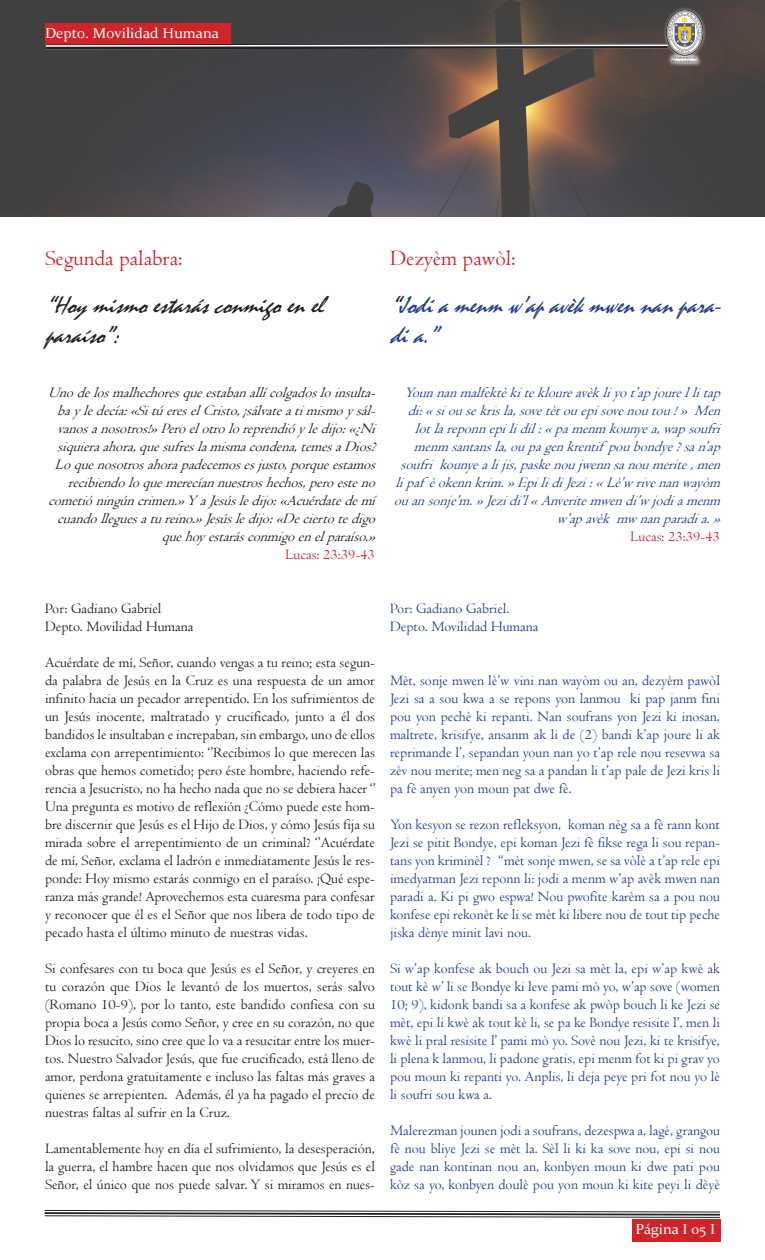
<style>
.page{position:relative;width:765px;height:1260px;background:#fff}
.page>*{position:absolute;margin:0;border:0;box-sizing:border-box;transform-origin:0 0}
.t1{font:italic 25px "Mistral";color:#231f20}
.t2{font:italic 25px/30px "Mistral";color:#253f8e}
.t3{font:22.5px "Centaur";color:#d1232a}
.t4{font:15px/18px "Centaur";color:#231f20;text-align:justify}
.t5{font:15px/18px "Centaur";color:#253f8e;text-align:justify}
.t6{font:italic 15px/18px "Centaur";color:#231f20;text-align:right}
.t7{font:italic 15px/18px "Centaur";letter-spacing:-.02em;color:#253f8e;text-align:right}
.t8{font:15px "Centaur";color:#d1232a}
.t9{font:14.5px "Constantia";color:#fff}
.s1{color:#231f20}
</style>
<div class="page">
<img style="left:0;top:0;width:765px;height:217px">
<div style="left:45px;top:23px;width:185px;height:22px;background:#d1232a"></div>
<div style="left:632px;top:1219px;width:88px;height:22px;background:#d1232a"></div>
<svg style="left:44px;top:1210px;width:676px;height:8px"></svg>
<img style="left:654px;top:7px;width:60px;height:60px">
<svg style="left:41px;top:41px;width:632px;height:11px"></svg>
<p class="t9" style="left:45px;top:23px;width:175px">Depto. Movilidad Humana</p>
<p class="t3" style="left:45px;top:244px;width:139px">Segunda palabra:</p>
<p class="t1" style="left:45px;top:290px;width:290px">“Hoy mismoestarásconmigoenel</p>
<p class="t1" style="left:45px;top:320px;width:85px">paraíso”:</p>
<p class="t6" style="left:48px;top:383px;width:334px">Unodelosmalhechoresqueestabanallícolgadosloinsulta&shy;bay ledecía:«SitúereselCristo,¡sálvateatimismoy sál&shy;vanosanosotros!»Peroelotroloreprendióy ledijo:«¿Ni siquieraahora,quesufreslamismacondena,temesaDios?<br>Loquenosotrosahorapadecemosesjusto,porqueestamos recibiendoloquemerecíannuestroshechos,peroesteno cometióningúncrimen.»YaJesúsledijo:«Acuérdatedemí cuandolleguesatureino.»Jesúsledijo:«Deciertotedigo quehoy estarásconmigoenelparaíso.»</p>
<p class="t8" style="left:285px;top:545px;width:91px">Lucas: 23:39-43</p>
<p class="t3" style="left:390px;top:244px;width:127px">Dezyèm pawòl:</p>
<p class="t2" style="left:390px;top:290px;width:342px"><span class="s1">“</span>Jodiamenmw’ap avèkmwennanpara&shy;dia.”</p>
<p class="t7" style="left:394px;top:383px;width:333px">Younnanmalfektèkitekloureavèkliyot’apjourellitap di:«siousekrisla,sovetètouepisovenoutou!» Men lotlareponnepilidil:«pamenmkounyea,wapsoufri menmsantansla,oupagenkrentif poubondye?san’ap soufri kounyealijis,paskenoujwennsanoumerite,men lipaf èokennkrim.»EpilidiJezi:«Lè’wrivenanwayòm ouansonje’m.»Jezidi’l«Anveritemwendi’wjodiamenm w’apavèk mwnanparadia.»</p>
<p class="t8" style="left:630px;top:527px;width:91px">Lucas: 23:39-43</p>
<p class="t4" style="left:45px;top:599px;width:118px">Por: Gadiano Gabriel</p>
<p class="t4" style="left:45px;top:617px;width:150px">Depto. Movilidad Humana</p>
<p class="t4" style="left:45px;top:653px;width:332px">Acuérdate de mí, Señor, cuando vengas a tu reino; esta segun&shy;da palabra de Jesús en la Cruz es una respuesta de un amor infinito hacia un pecador arrepentido. En los sufrimientos de un Jesús inocente, maltratado y crucificado, junto a él dos bandidos le insultaban e increpaban, sin embargo, uno de ellos exclama con arrepentimiento: ‘’Recibimos lo que merecen las obras que hemos cometido; pero éste hombre, haciendo refe&shy;rencia a Jesucristo, no ha hecho nada que no se debiera hacer ‘’</p>
<p class="t4" style="left:45px;top:797px;width:332px">Una pregunta es motivo de reflexión ¿Cómo puede este hom&shy;bre discernir que Jesús es el Hijo de Dios, y cómo Jesús fija su mirada sobre el arrepentimiento de un criminal? ‘’Acuérdate de mí, Señor, exclama el ladrón e inmediatamente Jesús le res&shy;ponde: Hoy mismo estarás conmigo en el paraíso. ¡Qué espe&shy;ranza más grande! Aprovechemos esta cuaresma para confesar y reconocer que él es el Señor que nos libera de todo tipo de pecado hasta el último minuto de nuestras vidas.</p>
<p class="t4" style="left:45px;top:959px;width:332px">Si confesares con tu boca que Jesús es el Señor, y creyeres en tu corazón que Dios le levantó de los muertos, serás salvo (Romano 10-9), por lo tanto, este bandido confiesa con su propia boca a Jesús como Señor, y cree en su corazón, no que Dios lo resucito, sino cree que lo va a resucitar entre los muer&shy;tos. Nuestro Salvador Jesús, que fue crucificado, está lleno de amor, perdona gratuitamente e incluso las faltas más graves a quienes se arrepienten. Además, él ya ha pagado el precio de nuestras faltas al sufrir en la Cruz.</p>
<p class="t4" style="left:45px;top:1139px;width:332px">Lamentablemente hoy en día el sufrimiento, la desesperación, la guerra, el hambre hacen que nos olvidamos que Jesús es el Señor, el único que nos puede salvar. Y si miramos en nues-</p>
<p class="t5" style="left:390px;top:599px;width:121px">Por: Gadiano Gabriel.</p>
<p class="t5" style="left:390px;top:617px;width:150px">Depto. Movilidad Humana</p>
<p class="t5" style="left:390px;top:671px;width:331px">Mèt, sonje mwen lè’w vini nan wayòm ou an, dezyèm pawòl Jezi sa a sou kwa a se repons yon lanmou ki pap janm fini pou yon pechè ki repanti. Nan soufrans yon Jezi ki inosan, maltrete, krisifye, ansanm ak li de (2) bandi k’ap joure li ak reprimande l’, sepandan youn nan yo t’ap rele nou resevwa sa zèv nou merite; men neg sa a pandan li t’ap pale de Jezi kris li pa fè anyen yon moun pat dwe fè.</p>
<p class="t5" style="left:390px;top:815px;width:332px">Yon kesyon se rezon refleksyon, koman nèg sa a fè rann kont Jezi se pitit Bondye, epi koman Jezi fè fikse rega li sou repan&shy;tans yon kriminèl ? “mèt sonje mwen, se sa vòlè a t’ap rele epi imedyatman Jezi reponn li: jodi a menm w’ap avèk mwen nan paradi a. Ki pi gwo espwa! Nou pwofite karèm sa a pou nou konfese epi rekonèt ke li se mèt ki libere nou de tout tip peche jiska dènye minit lavi nou.</p>
<p class="t5" style="left:390px;top:959px;width:331px">Si w’ap konfese ak bouch ou Jezi sa mèt la, epi w’ap kwè ak tout kè w’ li se Bondye ki leve pami mò yo, w’ap sove (women 10; 9), kidonk bandi sa a konfese ak pwòp bouch li ke Jezi se mèt, epi li kwè ak tout kè li, se pa ke Bondye resisite l’, men li kwè li pral resisite l’ pami mò yo. Sovè nou Jezi, ki te krisifye, li plena k lanmou, li padone gratis, epi menm fot ki pi grav yo pou moun ki repanti yo. Anplis, li deja peye pri fot nou yo lè li soufri sou kwa a.</p>
<p class="t5" style="left:390px;top:1121px;width:332px">Malerezman jounen jodi a soufrans, dezespwa a, lagè, grangou fè nou bliye Jezi se mèt la. Sèl li ki ka sove nou, epi si nou gade nan kontinan nou an, konbyen moun ki dwe pati pou kòz sa yo, konbyen doulè pou yon moun ki kite peyi li dèyè</p>
<p class="t9" style="left:635px;top:1219px;width:81px">Página I 05 I</p>
</div>
